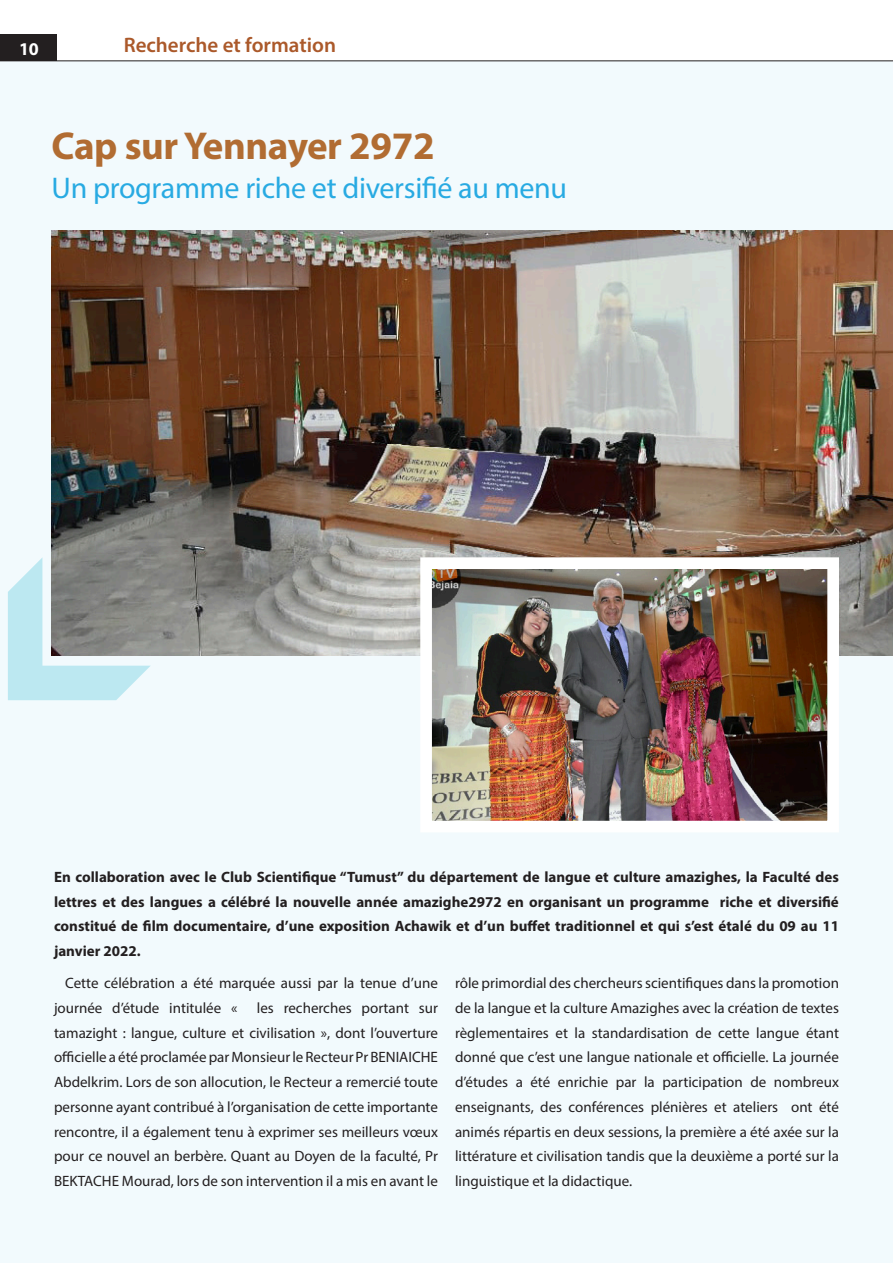
<style>
.page{position:relative;width:893px;height:1263px;background:#f2fafd}
.page>*{position:absolute;margin:0;border:0;box-sizing:border-box;transform-origin:0 0}
.t1{font:700 39px "Myriad Pro";letter-spacing:-.01em;color:#b16c32}
.t2{font:30px "Myriad Pro";letter-spacing:-.01em;color:#28aae2}
.t3{font:600 21px "Myriad Pro";color:#ab592a}
.t4{font:700 18px "Myriad Pro";color:#fff}
.t5{font:15px/24.8px "Myriad Pro";color:#231f20;text-align:justify}
.t6{font:700 15px/24.8px "Myriad Pro";color:#231f20;text-align:justify}
</style>
<div class="page">
<img style="left:52px;top:231px;width:841px;height:425px">
<svg style="left:8px;top:557px;width:143px;height:143px;background:#a7b9bb"></svg>
<div style="left:0;top:0;width:893px;height:61px;background:#fff"></div>
<div style="left:0;top:34px;width:56px;height:27px;background:#231f20"></div>
<img style="left:433px;top:570px;width:393px;height:249px">
<div style="left:420px;top:557px;width:419px;height:275px;border:12px solid #fff"></div>
<p class="t4" style="left:19px;top:37px;width:21px">10</p>
<h3 class="t3" style="left:124px;top:31px;width:214px">Recherche et formation</h3>
<h1 class="t1" style="left:52px;top:120px;width:384px">Cap sur Yennayer 2972</h1>
<h2 class="t2" style="left:52px;top:169px;width:517px">Un programme riche et diversifié au menu</h2>
<p class="t6" style="left:54px;top:864px;width:786px">En collaboration avec le Club Scientifique “Tumust” du département de langue et culture amazighes, la Faculté des lettres et des langues a célébré la nouvelle année amazighe2972 en organisant un programme riche et diversifié constitué de film documentaire, d’une exposition Achawik et d’un buffet traditionnel et qui s’est étalé du 09 au 11 janvier 2022.</p>
<p class="t5" style="left:54px;top:970px;width:385px;text-indent:11px">Cette célébration a été marquée aussi par la tenue d’une journée d’étude intitulée «</p>
<p class="t5" style="left:54px;top:995px;width:385px;text-indent:203px">les recherches portant sur tamazight : langue, culture et civilisation », dont l’ouverture officielle a été proclamée par Monsieur le Recteur Pr BENIAICHE Abdelkrim. Lors de son allocution, le Recteur a remercié toute personne ayant contribué à l’organisation de cette importante rencontre, il a également tenu à exprimer ses meilleurs vœux pour ce nouvel an berbère. Quant au Doyen de la faculté, Pr BEKTACHE Mourad, lors de son intervention il a mis en avant le</p>
<p class="t5" style="left:455px;top:970px;width:385px">rôle primordial des chercheurs scientifiques dans la promotion de la langue et la culture Amazighes avec la création de textes règlementaires et la standardisation de cette langue étant donné que c’est une langue nationale et officielle. La journée d’études a été enrichie par la participation de nombreux enseignants, des conférences plénières et ateliers ont été animés répartis en deux sessions, la première a été axée sur la littérature et civilisation tandis que la deuxième a porté sur la linguistique et la didactique.</p>
</div>
